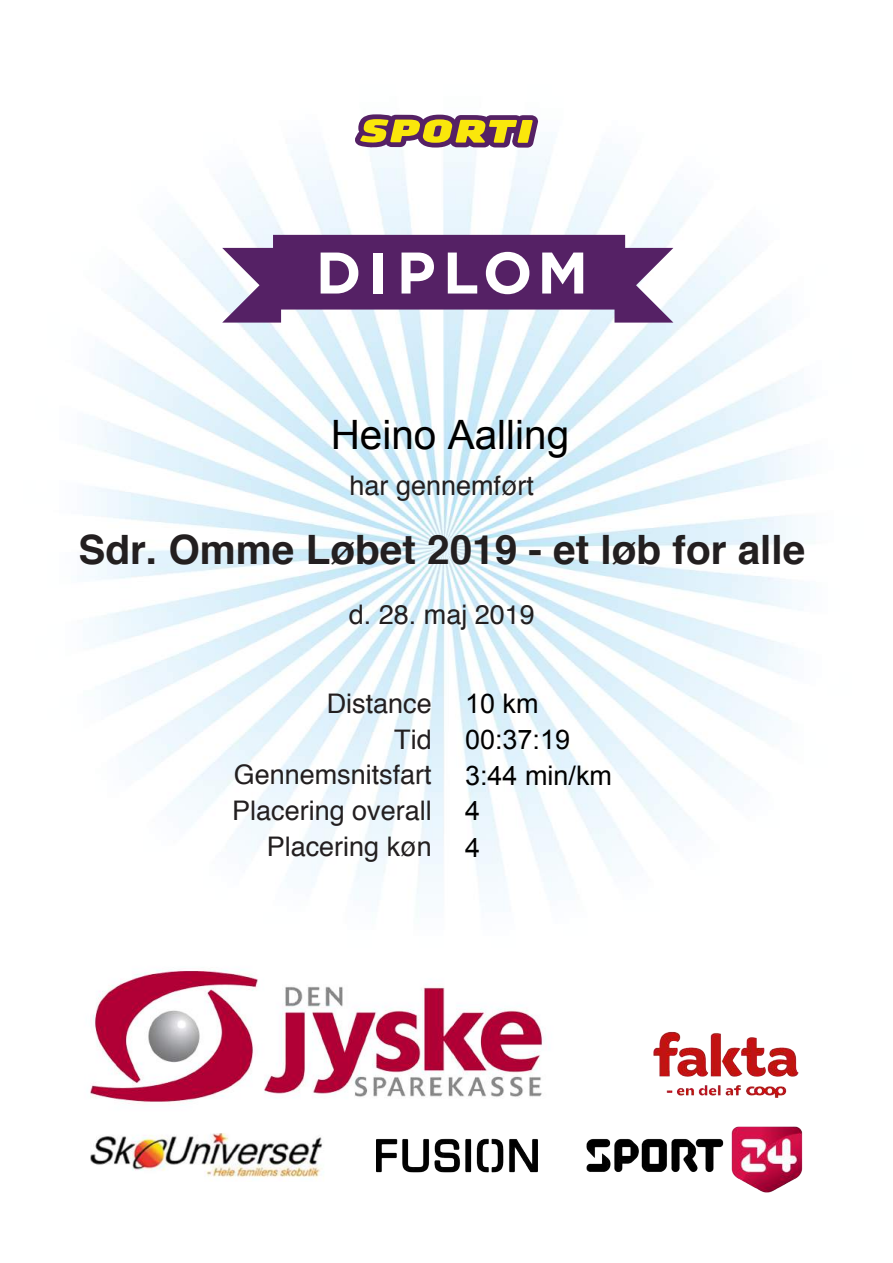
<style>
.page{position:relative;width:893px;height:1263px;background:#fff}
.page>*{position:absolute;margin:0;border:0;box-sizing:border-box;transform-origin:0 0}
.t1{font:700 58.5px "Gotham";letter-spacing:.12em;color:#fff}
.t2{font:700 40.5px "Helvetica";color:#231f20}
.t3{font:40.5px "Arial";color:#000}
.t4{font:27px/36px "Helvetica";color:#231f20;text-align:right}
.t5{font:27px/37.5px "Arial";color:#000}
</style>
<div class="page">
<img style="left:83px;top:114px;width:729px;height:1079px">
<h1 class="t1" style="left:316px;top:239px;width:274px">DIPLOM</h1>
<h2 class="t3" style="left:331px;top:413px;width:240px">Heino Aalling</h2>
<p class="t4" style="left:350px;top:468px;width:186px">har gennemført</p>
<h2 class="t2" style="left:78px;top:517px;width:728px">Sdr. Omme Løbet 2019 - et løb for alle</h2>
<p class="t4" style="left:349px;top:597px;width:188px">d. 28. maj 2019</p>
<p class="t4" style="left:232px;top:686px;width:201px">Distance<br>Tid<br>Gennemsnitsfart<br>Placering overall<br>Placering køn</p>
<p class="t5" style="left:465px;top:685px;width:75px">10 km</p>
<p class="t5" style="left:465px;top:722px;width:148px;line-height:36px">00:37:19<br>3:44 min/km</p>
<p class="t5" style="left:465px;top:791px;width:17px">4<br>4</p>
</div>
